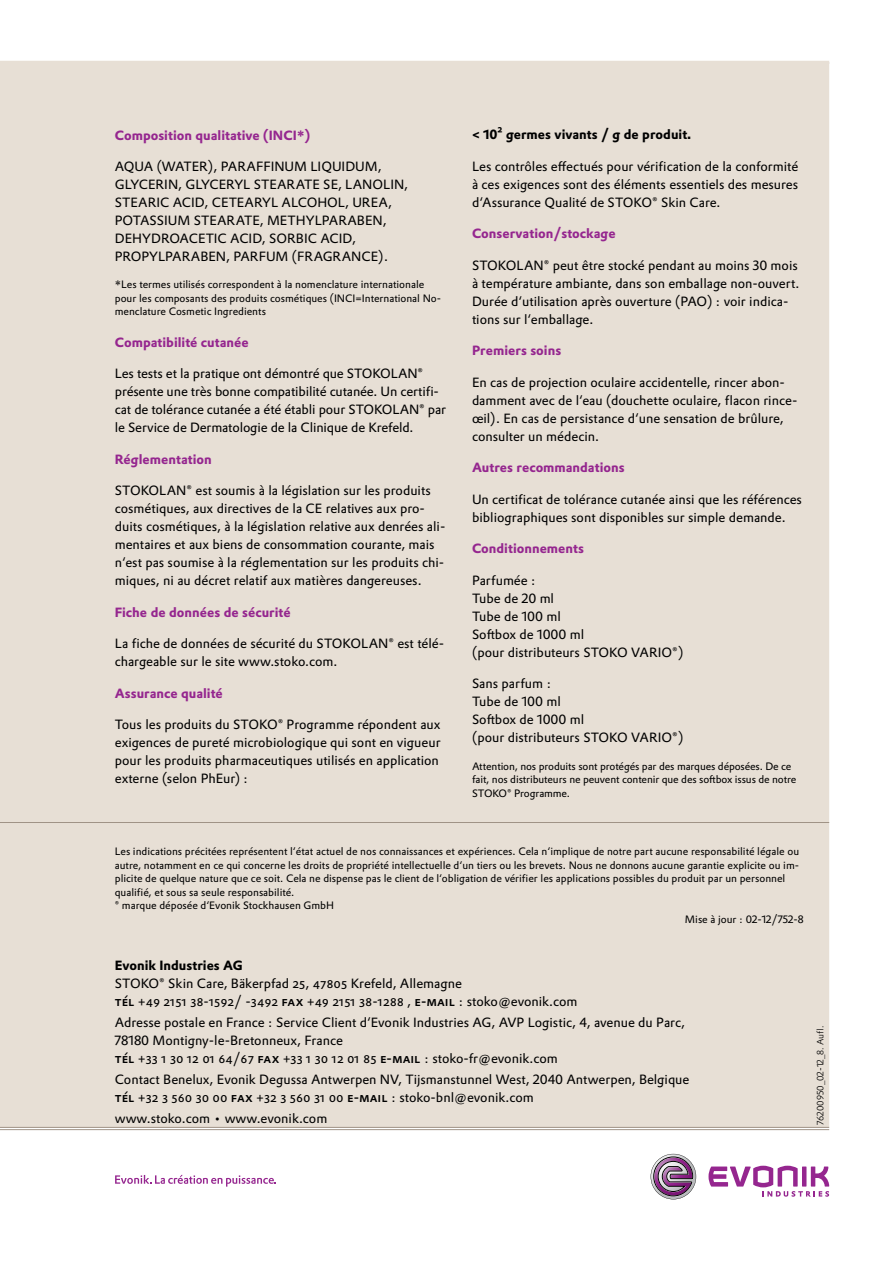
<style>
.page{position:relative;width:893px;height:1263px;background:#fff}
.page>*{position:absolute;margin:0;border:0;box-sizing:border-box;transform-origin:0 0}
.t1{font:13.2px/18px "Evonik Prokyon";color:#000}
.t2{font:700 13.2px "Evonik Prokyon";color:#95268f}
.t3{font:700 13.2px "Evonik Prokyon";color:#000}
.t4{font:10.5px/13.5px "Evonik Prokyon";color:#000}
.t5{font:300 9px "Evonik Prokyon S";color:#000}
.s1{font-weight:500}
</style>
<div class="page">
<hr style="left:0;top:1129px;width:829px;height:1px;background:#a09386">
<div style="left:0;top:61px;width:829px;height:1066px;background:#e7dfd5"></div>
<hr style="left:0;top:1127px;width:829px;height:1px;background:#a09386">
<svg style="left:651px;top:1154px;width:45px;height:45px"></svg>
<svg style="left:708px;top:1166px;width:121px;height:31px"></svg>
<hr style="left:0;top:822px;width:829px;height:1px;background:#a09386">
<svg style="left:115px;top:1175px;width:161px;height:11px"></svg>
<p class="t2" style="left:115px;top:124px;width:197px">Composition qualitative (INCI*)</p>
<p class="t1" style="left:115px;top:157px;width:295px">AQUA (WATER), PARAFFINUM LIQUIDUM, GLYCERIN, GLYCERYL STEARATE SE, LANOLIN, STEARIC ACID, CETEARYL ALCOHOL, UREA, POTASSIUM STEARATE, METHYLPARABEN, DEHYDROACETIC ACID, SORBIC ACID, PROPYLPARABEN, PARFUM (FRAGRANCE).</p>
<p class="t4" style="left:115px;top:277px;width:328px">*Les termes utilisés correspondent à la nomenclature internationale pour les composants des produits cosmétiques (INCI=International No&shy;menclature Cosmetic Ingredients</p>
<p class="t2" style="left:115px;top:331px;width:135px">Compatibilité cutanée</p>
<p class="t1" style="left:115px;top:364px;width:333px">Les tests et la pratique ont démontré que STOKOLAN® présente une très bonne compatibilité cutanée. Un certifi&shy;cat de tolérance cutanée a été établi pour STOKOLAN® par le Service de Dermatologie de la Clinique de Krefeld.</p>
<p class="t2" style="left:115px;top:448px;width:99px">Réglementation</p>
<p class="t1" style="left:115px;top:480px;width:332px">STOKOLAN® est soumis à la législation sur les produits cosmétiques, aux directives de la CE relatives aux pro&shy;duits cosmétiques, à la législation relative aux denrées ali&shy;mentaires et aux biens de consommation courante, mais n‘est pas soumise à la réglementation sur les produits chi&shy;miques, ni au décret relatif aux matières dangereuses.</p>
<p class="t2" style="left:115px;top:601px;width:177px">Fiche de données de sécurité</p>
<p class="t1" style="left:115px;top:633px;width:331px">La fiche de données de sécurité du STOKOLAN® est télé&shy;chargeable sur le site www.stoko.com.</p>
<p class="t2" style="left:115px;top:682px;width:110px">Assurance qualité</p>
<p class="t1" style="left:115px;top:714px;width:327px">Tous les produits du STOKO® Programme répondent aux exigences de pureté microbiologique qui sont en vigueur pour les produits pharmaceutiques utilisés en application externe (selon PhEur) :</p>
<p class="t3" style="left:472px;top:124px;width:221px">&lt; 10² germes vivants / g de produit.</p>
<p class="t1" style="left:472px;top:156px;width:328px;text-align:justify">Les contrôles effectués pour vérification de la conformité à ces exigences sont des éléments essentiels des mesures d‘Assurance Qualité de STOKO® Skin Care.</p>
<p class="t2" style="left:472px;top:223px;width:145px">Conservation/stockage</p>
<p class="t1" style="left:472px;top:255px;width:329px">STOKOLAN® peut être stocké pendant au moins 30 mois à température ambiante, dans son emballage non-ouvert.<br>Durée d‘utilisation après ouverture (PAO) : voir indica&shy;tions sur l‘emballage.</p>
<p class="t2" style="left:472px;top:340px;width:91px">Premiers soins</p>
<p class="t1" style="left:472px;top:372px;width:327px">En cas de projection oculaire accidentelle, rincer abon&shy;damment avec de l‘eau (douchette oculaire, flacon rince&shy;œil). En cas de persistance d‘une sensation de brûlure, consulter un médecin.</p>
<p class="t2" style="left:472px;top:457px;width:154px">Autres recommandations</p>
<p class="t1" style="left:472px;top:489px;width:331px">Un certificat de tolérance cutanée ainsi que les références bibliographiques sont disponibles sur simple demande.</p>
<p class="t2" style="left:472px;top:538px;width:114px">Conditionnements</p>
<p class="t1" style="left:472px;top:570px;width:213px">Parfumée :<br>Tube de 20 ml<br>Tube de 100 ml<br>Softbox de 1000 ml<br>(pour distributeurs STOKO VARIO®)</p>
<p class="t1" style="left:472px;top:674px;width:213px">Sans parfum :<br>Tube de 100 ml<br>Softbox de 1000 ml<br>(pour distributeurs STOKO VARIO®)</p>
<p class="t4" style="left:472px;top:758px;width:326px">Attention, nos produits sont protégés par des marques déposées. De ce fait, nos distributeurs ne peuvent contenir que des softbox issus de notre<br>STOKO® Programme.</p>
<p class="t4" style="left:115px;top:844px;width:686px">Les indications précitées représentent l‘état actuel de nos connaissances et expériences. Cela n‘implique de notre part aucune responsabilité légale ou</p>
<p class="t4" style="left:115px;top:857px;width:686px">autre, notamment en ce qui concerne les droits de propriété intellectuelle d‘un tiers ou les brevets. Nous ne donnons aucune garantie explicite ou im-</p>
<p class="t4" style="left:115px;top:871px;width:672px">plicite de quelque nature que ce soit. Cela ne dispense pas le client de l‘obligation de vérifier les applications possibles du produit par un personnel</p>
<p class="t4" style="left:115px;top:884px;width:181px">qualifié, et sous sa seule responsabilité.</p>
<p class="t4" style="left:115px;top:898px;width:221px">® marque déposée d‘Evonik Stockhausen GmbH</p>
<p class="t4" style="left:685px;top:911px;width:120px">Mise à jour : 02-12/752-8</p>
<p class="t3" style="left:115px;top:954px;width:129px">Evonik Industries AG</p>
<p class="t1" style="left:115px;top:973px;width:464px">STOKO® Skin Care, Bäkerpfad 25, 47805 Krefeld, Allemagne<br><span class="s1">Tél</span> +49 2151 38-1592/ -3492 <span class="s1">Fax</span> +49 2151 38-1288 , <span class="s1">E-mail</span> : stoko@evonik.com</p>
<p class="t1" style="left:115px;top:1012px;width:572px">Adresse postale en France : Service Client d‘Evonik Industries AG, AVP Logistic, 4, avenue du Parc,<br>78180 Montigny-le-Bretonneux, France<br><span class="s1">Tél</span> +33 1 30 12 01 64/67 <span class="s1">Fax</span> +33 1 30 12 01 85 <span class="s1">E-mail</span> : stoko-fr@evonik.com</p>
<p class="t1" style="left:115px;top:1069px;width:576px">Contact Benelux, Evonik Degussa Antwerpen NV, Tijsmanstunnel West, 2040 Antwerpen, Belgique<br><span class="s1">Tél</span> +32 3 560 30 00 <span class="s1">Fax</span> +32 3 560 31 00 <span class="s1">E-mail</span> : stoko-bnl@evonik.com</p>
<p class="t1" style="left:115px;top:1108px;width:214px">www.stoko.com • www.evonik.com</p>
<p class="t5" style="left:815px;top:1125px;width:101px;rotate:-90deg">76200950_02-12_8. Aufl.</p>
</div>
